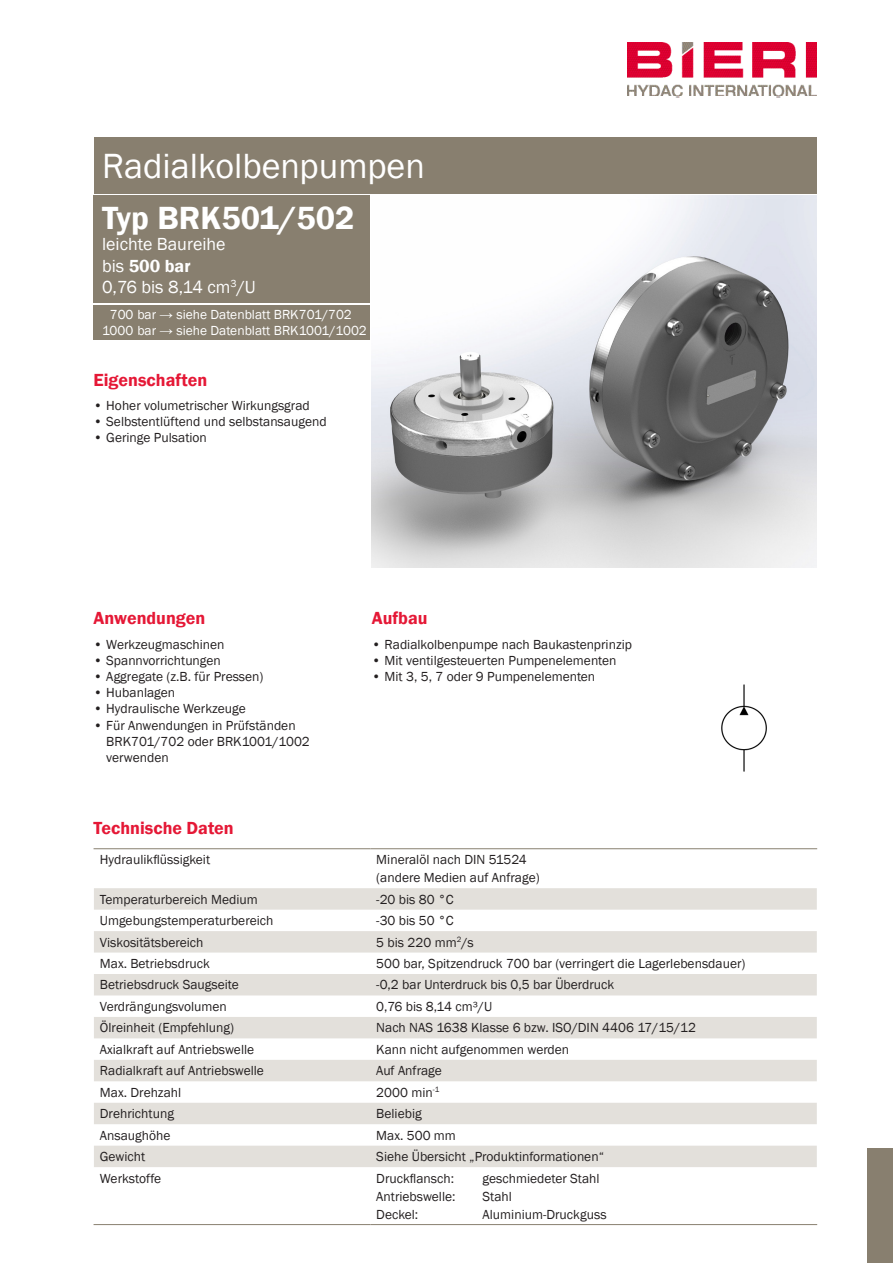
<style>
.page{position:relative;width:893px;height:1263px;background:#fff}
.page>*{position:absolute;margin:0;border:0;box-sizing:border-box;transform-origin:0 0}
._01_Titelseite_Titel_1{font:36px "Franklin Gothic";color:#fff}
._02_1_Titelseite_Untertitel_1_klein{font:600 33px "Franklin Gothic";color:#fff}
._04_Titel_rot{font:600 18px "Franklin Gothic";color:#e51836}
._03_Titelseite_Untertitel_2{font:18px "Franklin Gothic";color:#fff}
._03_Titelseite_Untertitel_2-2{font:600 18px "Franklin Gothic";color:#fff}
._07_Grundtext{font:13.5px/16.2px "Franklin Gothic";color:#231f20}
._03_Titelseite_Untertitel_2-3{font:13.5px "Franklin Gothic";color:#fff}
.s1{font-weight:400}
.s2{font-weight:600}
</style>
<div class="page">
<img style="left:627px;top:43px;width:189px;height:55px">
<div style="left:94px;top:137px;width:722px;height:56px;background:#887f6f"></div>
<div style="left:94px;top:195px;width:276px;height:108px;background:#887f6f"></div>
<div style="left:867px;top:1148px;width:26px;height:115px;background:#887f6f"></div>
<img style="left:722px;top:684px;width:44px;height:87px">
<img style="left:372px;top:196px;width:444px;height:371px">
<svg style="left:94px;top:888px;width:723px;height:279px;fill:#e3e0db"></svg>
<hr style="left:94px;top:1224px;width:276px;height:1px;background:#887f6f">
<hr style="left:370px;top:1224px;width:447px;height:1px;background:#887f6f">
<hr style="left:94px;top:848px;width:276px;height:1px;background:#887f6f">
<hr style="left:370px;top:848px;width:447px;height:1px;background:#887f6f">
<div style="left:94px;top:305px;width:276px;height:35px;background:#887f6f"></div>
<p class="_01_Titelseite_Titel_1" style="left:102px;top:144px;width:324px">Radialkolbenpumpen</p>
<p class="_02_1_Titelseite_Untertitel_1_klein" style="left:102px;top:197px;width:254px">Typ BRK501/502</p>
<p class="_03_Titelseite_Untertitel_2" style="left:102px;top:233px;width:125px">leichte Baureihe</p>
<p class="_03_Titelseite_Untertitel_2-2" style="left:102px;top:255px;width:90px"><span class="s1">bis</span> 500 bar</p>
<p class="_03_Titelseite_Untertitel_2" style="left:102px;top:276px;width:155px">0,76 bis 8,14 cm<sup>3</sup>/U</p>
<p class="_03_Titelseite_Untertitel_2-3" style="left:110px;top:306px;width:244px">700 bar <span class="s2">→</span> siehe Datenblatt BRK701/702</p>
<p class="_03_Titelseite_Untertitel_2-3" style="left:102px;top:322px;width:266px">1000 bar <span class="s2">→</span> siehe Datenblatt BRK1001/1002</p>
<p class="_04_Titel_rot" style="left:94px;top:369px;width:115px">Eigenschaften</p>
<p class="_07_Grundtext" style="left:94px;top:398px;width:218px">• Hoher volumetrischer Wirkungsgrad</p>
<p class="_07_Grundtext" style="left:94px;top:414px;width:235px">• Selbstentlüftend und selbstansaugend</p>
<p class="_07_Grundtext" style="left:94px;top:430px;width:115px">• Geringe Pulsation</p>
<p class="_04_Titel_rot" style="left:94px;top:607px;width:113px">Anwendungen</p>
<p class="_07_Grundtext" style="left:94px;top:636px;width:133px">• Werkzeugmaschinen</p>
<p class="_07_Grundtext" style="left:94px;top:652px;width:129px">• Spannvorrichtungen</p>
<p class="_07_Grundtext" style="left:94px;top:669px;width:171px">• Aggregate (z.B. für Pressen)</p>
<p class="_07_Grundtext" style="left:94px;top:685px;width:83px">• Hubanlagen</p>
<p class="_07_Grundtext" style="left:94px;top:701px;width:154px">• Hydraulische Werkzeuge</p>
<p class="_07_Grundtext" style="left:106px;top:717px;width:205px;text-indent:-13px">• Für Anwendungen in Prüfständen<br>BRK701/702 oder BRK1001/1002 verwenden</p>
<p class="_04_Titel_rot" style="left:94px;top:817px;width:142px">Technische Daten</p>
<p class="_04_Titel_rot" style="left:372px;top:607px;width:57px">Aufbau</p>
<p class="_07_Grundtext" style="left:372px;top:636px;width:262px">• Radialkolbenpumpe nach Baukastenprinzip</p>
<p class="_07_Grundtext" style="left:372px;top:652px;width:246px">• Mit ventilgesteuerten Pumpenelementen</p>
<p class="_07_Grundtext" style="left:372px;top:669px;width:225px">• Mit 3, 5, 7 oder 9 Pumpenelementen</p>
<p class="_07_Grundtext" style="left:100px;top:852px;width:112px">Hydraulikflüssigkeit</p>
<p class="_07_Grundtext" style="left:376px;top:852px;width:152px">Mineralöl nach DIN 51524</p>
<p class="_07_Grundtext" style="left:376px;top:870px;width:165px">(andere Medien auf Anfrage)</p>
<p class="_07_Grundtext" style="left:100px;top:891px;width:159px">Temperaturbereich Medium</p>
<p class="_07_Grundtext" style="left:376px;top:891px;width:79px">-20 bis 80 °C</p>
<p class="_07_Grundtext" style="left:100px;top:913px;width:175px">Umgebungstemperaturbereich</p>
<p class="_07_Grundtext" style="left:376px;top:913px;width:79px">-30 bis 50 °C</p>
<p class="_07_Grundtext" style="left:100px;top:934px;width:105px">Viskositätsbereich</p>
<p class="_07_Grundtext" style="left:376px;top:934px;width:99px">5 bis 220 mm<sup>2</sup>/s</p>
<p class="_07_Grundtext" style="left:100px;top:956px;width:112px">Max. Betriebsdruck</p>
<p class="_07_Grundtext" style="left:376px;top:956px;width:371px">500 bar, Spitzendruck 700 bar (verringert die Lagerlebensdauer)</p>
<p class="_07_Grundtext" style="left:100px;top:977px;width:140px">Betriebsdruck Saugseite</p>
<p class="_07_Grundtext" style="left:376px;top:977px;width:239px">-0,2 bar Unterdruck bis 0,5 bar Überdruck</p>
<p class="_07_Grundtext" style="left:100px;top:999px;width:128px">Verdrängungsvolumen</p>
<p class="_07_Grundtext" style="left:376px;top:999px;width:117px">0,76 bis 8,14 cm³/U</p>
<p class="_07_Grundtext" style="left:100px;top:1020px;width:136px">Ölreinheit (Empfehlung)</p>
<p class="_07_Grundtext" style="left:376px;top:1020px;width:321px">Nach NAS 1638 Klasse 6 bzw. ISO/DIN 4406 17/15/12</p>
<p class="_07_Grundtext" style="left:100px;top:1041px;width:156px">Axialkraft auf Antriebswelle</p>
<p class="_07_Grundtext" style="left:376px;top:1041px;width:194px">Kann nicht aufgenommen werden</p>
<p class="_07_Grundtext" style="left:100px;top:1063px;width:166px">Radialkraft auf Antriebswelle</p>
<p class="_07_Grundtext" style="left:376px;top:1063px;width:67px">Auf Anfrage</p>
<p class="_07_Grundtext" style="left:100px;top:1084px;width:83px">Max. Drehzahl</p>
<p class="_07_Grundtext" style="left:376px;top:1084px;width:65px">2000 min<sup>-1</sup></p>
<p class="_07_Grundtext" style="left:100px;top:1106px;width:76px">Drehrichtung</p>
<p class="_07_Grundtext" style="left:376px;top:1106px;width:47px">Beliebig</p>
<p class="_07_Grundtext" style="left:100px;top:1127px;width:72px">Ansaughöhe</p>
<p class="_07_Grundtext" style="left:376px;top:1127px;width:81px">Max. 500 mm</p>
<p class="_07_Grundtext" style="left:100px;top:1149px;width:47px">Gewicht</p>
<p class="_07_Grundtext" style="left:376px;top:1149px;width:229px">Siehe Übersicht „Produktinformationen“</p>
<p class="_07_Grundtext" style="left:100px;top:1170px;width:63px">Werkstoffe</p>
<p class="_07_Grundtext" style="left:376px;top:1170px;width:79px">Druckflansch:</p>
<p class="_07_Grundtext" style="left:483px;top:1170px;width:118px">geschmiedeter Stahl</p>
<p class="_07_Grundtext" style="left:376px;top:1188px;width:81px">Antriebswelle:</p>
<p class="_07_Grundtext" style="left:483px;top:1188px;width:31px">Stahl</p>
<p class="_07_Grundtext" style="left:376px;top:1206px;width:44px">Deckel:</p>
<p class="_07_Grundtext" style="left:483px;top:1206px;width:125px">Aluminium-Druckguss</p>
</div>
